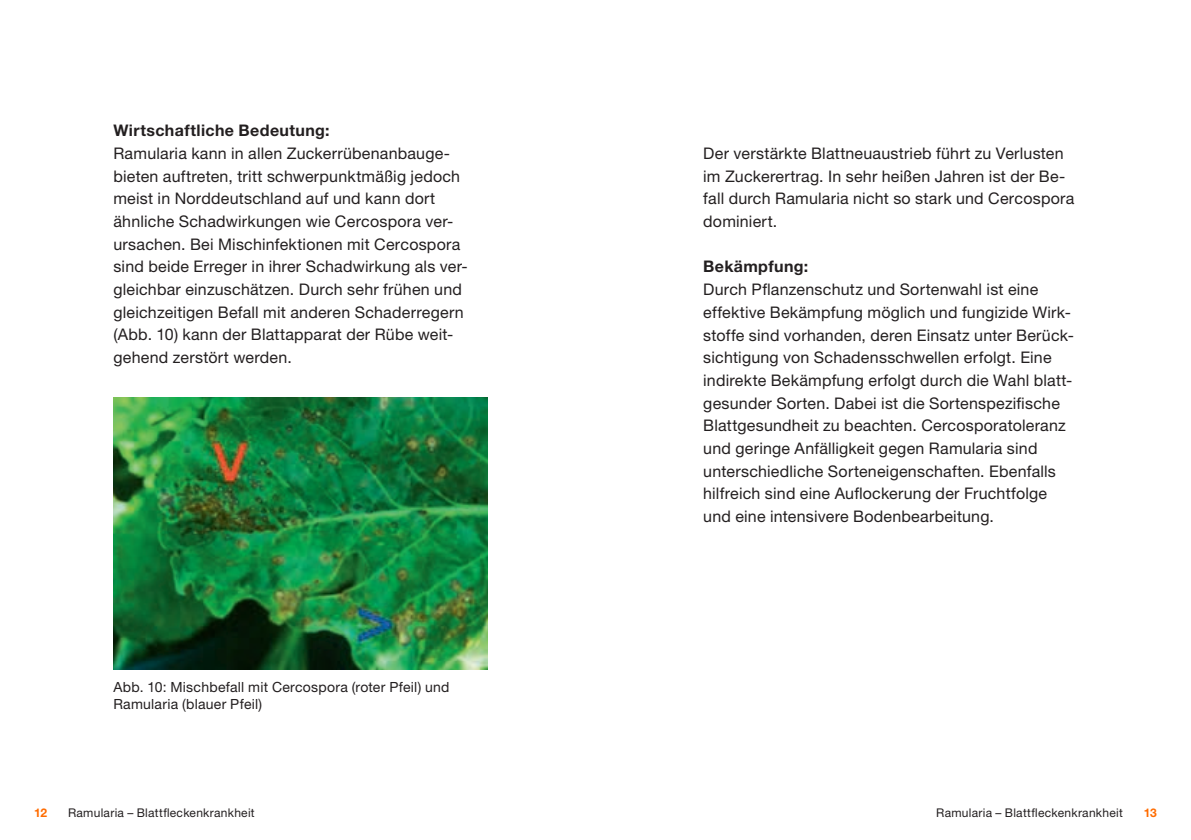
<style>
.page{position:relative;width:1191px;height:840px;background:#fff}
.page>*{position:absolute;margin:0;border:0;box-sizing:border-box;transform-origin:0 0}
.t1{font:16px/22.6px "Helvetica Neue LT Std";letter-spacing:.015em;color:#231f20}
.t2{font:700 16px "Helvetica Neue LT Std";letter-spacing:.025em;color:#231f20}
.t3{font:14px/17px "Helvetica Neue LT Std";letter-spacing:.02em;color:#231f20}
.t4{font:12px "Helvetica Neue LT Std";letter-spacing:.025em;color:#231f20}
.t5{font:700 12px "Helvetica Neue LT Std";color:#ff6c00}
</style>
<div class="page">
<img style="left:113px;top:397px;width:375px;height:272px">
<p class="t2" style="left:113px;top:120px;width:218px">Wirtschaftliche Bedeutung:</p>
<p class="t1" style="left:113px;top:142px;width:356px">Ramularia kann in allen Zuckerrübenanbauge&shy;bieten auftreten, tritt schwerpunktmäßig jedoch meist in Norddeutschland auf und kann dort ähnliche Schadwirkungen wie Cercospora ver&shy;ursachen. Bei Mischinfektionen mit Cercospora sind beide Erreger in ihrer Schadwirkung als ver&shy;gleichbar einzuschätzen. Durch sehr frühen und gleichzeitigen Befall mit anderen Schaderregern (Abb. 10) kann der Blattapparat der Rübe weit&shy;gehend zerstört werden.</p>
<p class="t3" style="left:113px;top:678px;width:338px">Abb. 10: Mischbefall mit Cercospora (roter Pfeil) und<br>Ramularia (blauer Pfeil)</p>
<p class="t1" style="left:703px;top:142px;width:372px">Der verstärkte Blattneuaustrieb führt zu Verlusten im Zuckerertrag. In sehr heißen Jahren ist der Be&shy;fall durch Ramularia nicht so stark und Cercospora dominiert.</p>
<p class="t2" style="left:703px;top:257px;width:107px">Bekämpfung:</p>
<p class="t1" style="left:703px;top:278px;width:372px">Durch Pflanzenschutz und Sortenwahl ist eine effektive Bekämpfung möglich und fungizide Wirk&shy;stoffe sind vorhanden, deren Einsatz unter Berück&shy;sichtigung von Schadensschwellen erfolgt. Eine indirekte Bekämpfung erfolgt durch die Wahl blatt&shy;gesunder Sorten. Dabei ist die Sortenspezifische Blattgesundheit zu beachten. Cercosporatoleranz und geringe Anfälligkeit gegen Ramularia sind unterschiedliche Sorteneigenschaften. Ebenfalls hilfreich sind eine Auflockerung der Fruchtfolge und eine intensivere Bodenbearbeitung.</p>
<p class="t5" style="left:34px;top:805px;width:15px">12</p>
<p class="t4" style="left:68px;top:805px;width:188px">Ramularia – Blattfleckenkrankheit</p>
<p class="t4" style="left:936px;top:805px;width:188px">Ramularia – Blattfleckenkrankheit</p>
<p class="t5" style="left:1143px;top:805px;width:15px">13</p>
</div>
